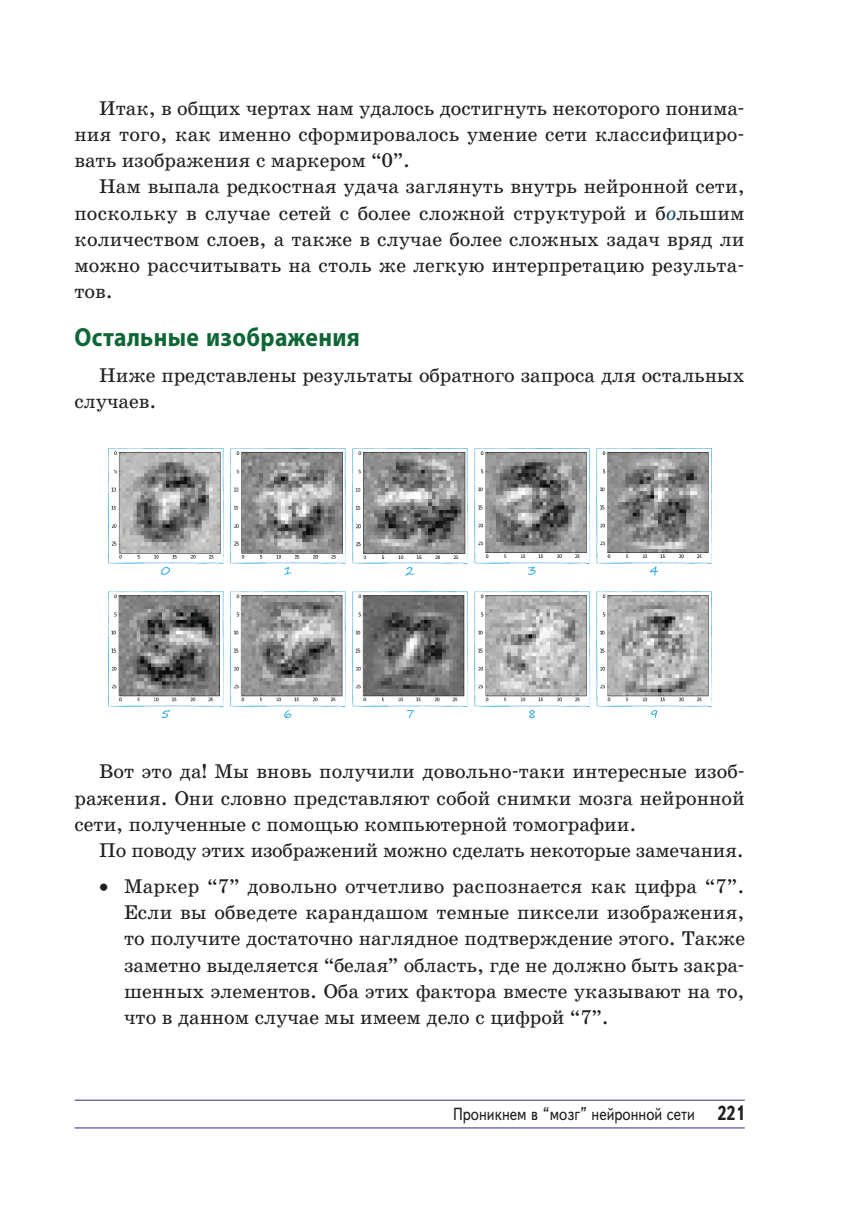
<style>
.page{position:relative;width:844px;height:1216px;background:#fff}
.page>*{position:absolute;margin:0;border:0;box-sizing:border-box;transform-origin:0 0}
.Заголовок_2{font:700 26.25px "Myriad Pro";letter-spacing:.015em;color:#0e6535;scale:.9 1}
.Обычный{font:20.12px/26.2px "School Book C";color:#231f20;text-align:justify}
.t1{font:17.5px "Text Book C";color:#231f20;scale:.85 1}
.s1{font-style:italic;color:#144358}
.s2{font-weight:700;font-size:20.12px}
</style>
<div class="page">
<hr style="left:74px;top:1099px;width:670px;height:1px;background:#3d2580">
<hr style="left:74px;top:1127px;width:670px;height:1px;background:#3d2580">
<img style="left:108px;top:448px;width:602px;height:269px">
<p class="Обычный" style="left:74px;top:95px;width:671px;text-indent:25px">Итак, в общих чертах нам удалось достигнуть некоторого понима&shy;ния того, как именно сформировалось умение сети классифициро&shy;вать изображения с маркером “0”.</p>
<p class="Обычный" style="left:74px;top:174px;width:671px;text-indent:25px">Нам выпала редкостная удача заглянуть внутрь нейронной сети, поскольку в случае сетей с более сложной структурой и б<span class="s1">о</span>льшим количеством слоев, а также в случае более сложных задач вряд ли можно рассчитывать на столь же легкую интерпретацию результа&shy;тов.</p>
<p class="Заголовок_2" style="left:74px;top:319px;width:318px">Остальные изображения</p>
<p class="Обычный" style="left:74px;top:362px;width:671px;text-indent:25px">Ниже представлены результаты обратного запроса для остальных случаев.</p>
<p class="Обычный" style="left:74px;top:758px;width:671px;text-indent:25px">Вот это да! Мы вновь получили довольно-таки интересные изоб&shy;ражения. Они словно представляют собой снимки мозга нейронной сети, полученные с помощью компьютерной томографии.</p>
<p class="Обычный" style="left:99px;top:837px;width:646px">По поводу этих изображений можно сделать некоторые замечания.</p>
<p class="Обычный" style="left:124px;top:873px;width:622px;text-indent:-25px">• Маркер “7” довольно отчетливо распознается как цифра “7”.<br>Если вы обведете карандашом темные пиксели изображения, то получите достаточно наглядное подтверждение этого. Также заметно выделяется “белая” область, где не должно быть закра&shy;шенных элементов. Оба этих фактора вместе указывают на то, что в данном случае мы имеем дело с цифрой “7”.</p>
<p class="t1" style="left:453px;top:1104px;width:344px">Проникнем в “мозг” нейронной сети <span class="s2">221</span></p>
</div>
